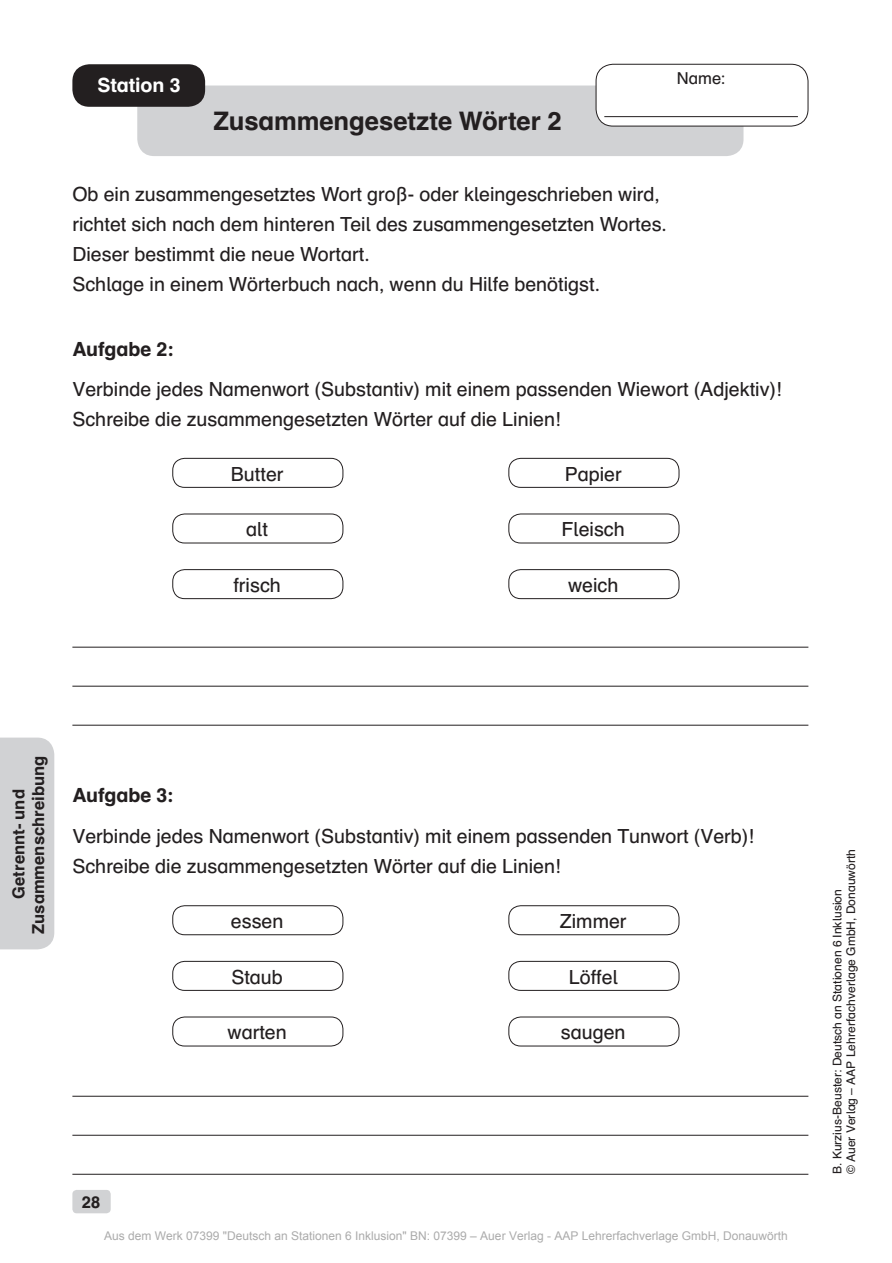
<style>
.page{position:relative;width:892px;height:1263px;background:#fff}
.page>*{position:absolute;margin:0;border:0;box-sizing:border-box;transform-origin:0 0}
.t1{font:700 25.5px "Auer Schulbuch";letter-spacing:-.005em;color:#231f20}
.t2{font:19.5px/30px "Auer Schulbuch";color:#231f20}
.t3{font:700 19.5px "Auer Schulbuch";letter-spacing:-.005em;color:#231f20}
.t4{font:700 19.5px "Auer Schulbuch";letter-spacing:-.005em;color:#fff}
.t5{font:700 16.5px/19.5px "Auer Schulbuch";color:#231f20;text-align:center}
.t6{font:16.5px "Auer Schulbuch";color:#231f20}
.t7{font:12px "Arial";color:#ababab}
.t8{font:12px/13.5px "Auer Schulbuch";color:#231f20}
</style>
<div class="page">
<div style="left:72px;top:1190px;width:39px;height:23px;background:#d1d2d4;border-radius:4px"></div>
<div style="left:137px;top:85px;width:606px;height:71px;background:#d1d2d4;border-radius:17px"></div>
<div style="left:72px;top:64px;width:133px;height:43px;background:#231f20;border-radius:17px"></div>
<div style="left:596px;top:64px;width:212px;height:62px;background:#fff;border-radius:17px"></div>
<hr style="left:604px;top:116px;width:193px;height:1px;background:#231f20">
<div style="left:595px;top:64px;width:213px;height:62px;border:1px solid #231f20;border-radius:17px"></div>
<div style="left:0;top:737px;width:54px;height:212px;background:#d1d2d4"></div>
<hr style="left:72px;top:647px;width:736px;height:1px;background:#231f20">
<hr style="left:72px;top:686px;width:736px;height:1px;background:#231f20">
<hr style="left:72px;top:725px;width:736px;height:1px;background:#231f20">
<hr style="left:72px;top:1096px;width:736px;height:1px;background:#231f20">
<hr style="left:72px;top:1135px;width:736px;height:1px;background:#231f20">
<hr style="left:72px;top:1174px;width:736px;height:1px;background:#231f20">
<div style="left:172px;top:905px;width:171px;height:30px;border:1px solid #231f20;border-radius:12px"></div>
<div style="left:172px;top:961px;width:171px;height:29px;border:1px solid #231f20;border-radius:12px"></div>
<div style="left:172px;top:1016px;width:171px;height:30px;border:1px solid #231f20;border-radius:12px"></div>
<div style="left:508px;top:905px;width:171px;height:30px;border:1px solid #231f20;border-radius:12px"></div>
<div style="left:508px;top:961px;width:171px;height:29px;border:1px solid #231f20;border-radius:12px"></div>
<div style="left:508px;top:1016px;width:171px;height:30px;border:1px solid #231f20;border-radius:12px"></div>
<div style="left:172px;top:458px;width:171px;height:30px;border:1px solid #231f20;border-radius:12px"></div>
<div style="left:172px;top:513px;width:171px;height:30px;border:1px solid #231f20;border-radius:12px"></div>
<div style="left:172px;top:569px;width:171px;height:30px;border:1px solid #231f20;border-radius:12px"></div>
<div style="left:508px;top:458px;width:171px;height:30px;border:1px solid #231f20;border-radius:12px"></div>
<div style="left:508px;top:513px;width:171px;height:30px;border:1px solid #231f20;border-radius:12px"></div>
<div style="left:508px;top:569px;width:171px;height:30px;border:1px solid #231f20;border-radius:12px"></div>
<p class="t4" style="left:97px;top:73px;width:85px">Station 3</p>
<h1 class="t1" style="left:213px;top:105px;width:350px">Zusammengesetzte Wörter 2</h1>
<p class="t6" style="left:677px;top:68px;width:50px">Name:</p>
<p class="t2" style="left:72px;top:179px;width:596px">Ob ein zusammengesetztes Wort groß- oder kleingeschrieben wird, richtet sich nach dem hinteren Teil des zusammengesetzten Wortes.<br>Dieser bestimmt die neue Wortart.<br>Schlage in einem Wörterbuch nach, wenn du Hilfe benötigst.</p>
<p class="t3" style="left:72px;top:336px;width:103px">Aufgabe 2:</p>
<p class="t2" style="left:72px;top:374px;width:710px">Verbinde jedes Namenwort (Substantiv) mit einem passenden Wiewort (Adjektiv)!<br>Schreibe die zusammengesetzten Wörter auf die Linien!</p>
<p class="t2" style="left:231px;top:458px;width:54px">Butter</p>
<p class="t2" style="left:246px;top:514px;width:23px">alt</p>
<p class="t2" style="left:233px;top:570px;width:49px">frisch</p>
<p class="t2" style="left:564px;top:458px;width:58px">Papier</p>
<p class="t2" style="left:561px;top:514px;width:65px">Fleisch</p>
<p class="t2" style="left:568px;top:570px;width:52px">weich</p>
<p class="t5" style="left:8px;top:934px;width:180px;rotate:-90deg">Getrennt- und<br>Zusammenschreibung</p>
<p class="t3" style="left:72px;top:782px;width:103px">Aufgabe 3:</p>
<p class="t2" style="left:72px;top:820px;width:683px">Verbinde jedes Namenwort (Substantiv) mit einem passenden Tunwort (Verb)!<br>Schreibe die zusammengesetzten Wörter auf die Linien!</p>
<p class="t2" style="left:231px;top:906px;width:54px">essen</p>
<p class="t2" style="left:560px;top:906px;width:68px">Zimmer</p>
<p class="t2" style="left:231px;top:961px;width:53px">Staub</p>
<p class="t2" style="left:568px;top:961px;width:51px">Löffel</p>
<p class="t2" style="left:227px;top:1017px;width:61px">warten</p>
<p class="t2" style="left:561px;top:1017px;width:66px">saugen</p>
<p class="t5" style="left:82px;top:1192px;width:20px">28</p>
<p class="t7" style="left:104px;top:1228px;width:685px">Aus dem Werk 07399 "Deutsch an Stationen 6 Inklusion" BN: 07399 – Auer Verlag - AAP Lehrerfachverlage GmbH, Donauwörth</p>
<p class="t8" style="left:830px;top:1174px;width:327px;rotate:-90deg">B. Kurzius-Beuster: Deutsch an Stationen 6 Inklusion<br>© Auer Verlag – AAP Lehrerfachverlage GmbH, Donauwörth</p>
</div>
